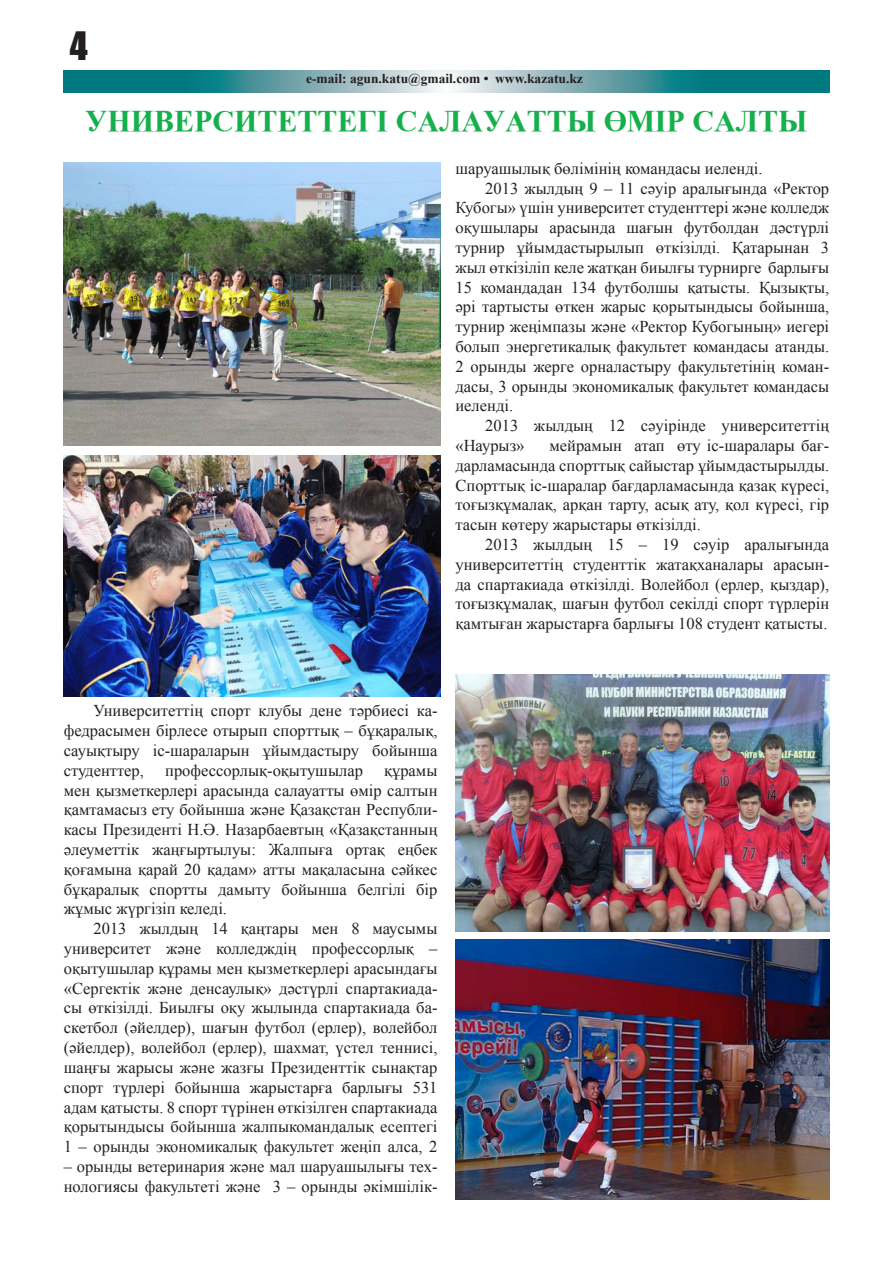
<style>
.page{position:relative;width:893px;height:1263px;background:#fff}
.page>*{position:absolute;margin:0;border:0;box-sizing:border-box;transform-origin:0 0}
.t1{font:36px "Impact";color:#231f20}
.t2{font:30px "Times New Roman KZ Bold";color:#15b04b}
.t3{font:16.5px/19.8px "Times New Roman";color:#231f20;text-align:justify}
.t4{font:700 13.5px "Times New Roman";color:#231f20}
</style>
<div class="page">
<svg style="left:64px;top:70px;width:765px;height:22px;background:#569ea5"></svg>
<img style="left:64px;top:162px;width:377px;height:283px">
<img style="left:64px;top:456px;width:377px;height:240px">
<img style="left:455px;top:674px;width:374px;height:257px">
<img style="left:455px;top:940px;width:374px;height:259px">
<h1 class="t1" style="left:70px;top:18px;width:19px">4</h1>
<p class="t4" style="left:306px;top:69px;width:278px">e-mail: agun.katu@gmail.com • www.kazatu.kz</p>
<p class="t2" style="left:85px;top:100px;width:724px">УНИВЕРСИТЕТТЕГІ САЛАУАТТЫ ӨМІР САЛТЫ</p>
<p class="t3" style="left:455px;top:158px;width:309px">шаруашылық бөлімінің командасы иеленді.</p>
<p class="t3" style="left:455px;top:178px;width:375px;text-indent:30px">2013 жылдың 9 – 11 сәуір аралығында «Ректор Кубогы» үшін университет студенттері және колледж оқушылары арасында шағын футболдан дәстүрлі турнир ұйымдастырылып өткізілді. Қатарынан 3 жыл өткізіліп келе жатқан биылғы турнирге барлығы 15 командадан 134 футболшы қатысты. Қызықты, әрі тартысты өткен жарыс қорытындысы бойынша, турнир жеңімпазы және «Ректор Кубогының» иегері болып энергетикалық факультет командасы атанды.<br>2 орынды жерге орналастыру факультетінің коман&shy;дасы, 3 орынды экономикалық факультет командасы иеленді.</p>
<p class="t3" style="left:455px;top:415px;width:375px;text-indent:30px">2013 жылдың 12 сәуірінде университеттің «Наурыз»</p>
<p class="t3" style="left:455px;top:435px;width:375px;text-indent:94px">мейрамын атап өту іс-шаралары бағ&shy;дарламасында спорттық сайыстар ұйымдастырылды.<br>Спорттық іс-шаралар бағдарламасында қазақ күресі, тоғызқұмалақ, арқан тарту, асық ату, қол күресі, гір тасын көтеру жарыстары өткізілді.</p>
<p class="t3" style="left:455px;top:534px;width:375px;text-indent:30px">2013 жылдың 15 – 19 сәуір аралығында университеттің студенттік жатақханалары арасын&shy;да спартакиада өткізілді. Волейбол (ерлер, қыздар), тоғызқұмалақ, шағын футбол секілді спорт түрлерін қамтыған жарыстарға барлығы 108 студент қатысты.</p>
<p class="t3" style="left:64px;top:701px;width:375px;text-indent:30px">Университеттің спорт клубы дене тәрбиесі ка&shy;федрасымен бірлесе отырып спорттық – бұқаралық, сауықтыру іс-шараларын ұйымдастыру бойынша студенттер,</p>
<p class="t3" style="left:165px;top:760px;width:199px">профессорлық-оқытушылар</p>
<p class="t3" style="left:64px;top:760px;width:375px;text-indent:320px">құрамы мен қызметкерлері арасында салауатты өмір салтын қамтамасыз ету бойынша және Қазақстан Республи&shy;касы Президенті Н.Ә. Назарбаевтың «Қазақстанның әлеуметтік жаңғыртылуы: Жалпыға ортақ еңбек қоғамына қарай 20 қадам» атты мақаласына сәйкес бұқаралық спортты дамыту бойынша белгілі бір жұмыс жүргізіп келеді.</p>
<p class="t3" style="left:64px;top:918px;width:375px;text-indent:30px">2013 жылдың 14 қаңтары мен 8 маусымы университет және колледждің профессорлық – оқытушылар құрамы мен қызметкерлері арасындағы «Сергектік және денсаулық» дәстүрлі спартакиада&shy;сы өткізілді. Биылғы оқу жылында спартакиада ба&shy;скетбол (әйелдер), шағын футбол (ерлер), волейбол (әйелдер), волейбол (ерлер), шахмат, үстел теннисі, шаңғы жарысы және жазғы Президенттік сынақтар спорт түрлері бойынша жарыстарға барлығы 531 адам қатысты. 8 спорт түрінен өткізілген спартакиада қорытындысы бойынша жалпыкомандалық есептегі 1 – орынды экономикалық факультет жеңіп алса, 2</p>
<p class="t3" style="left:64px;top:1156px;width:375px">– орынды ветеринария және мал шаруашылығы тех&shy;нологиясы факультеті және 3 – орынды әкімшілік-</p>
</div>
